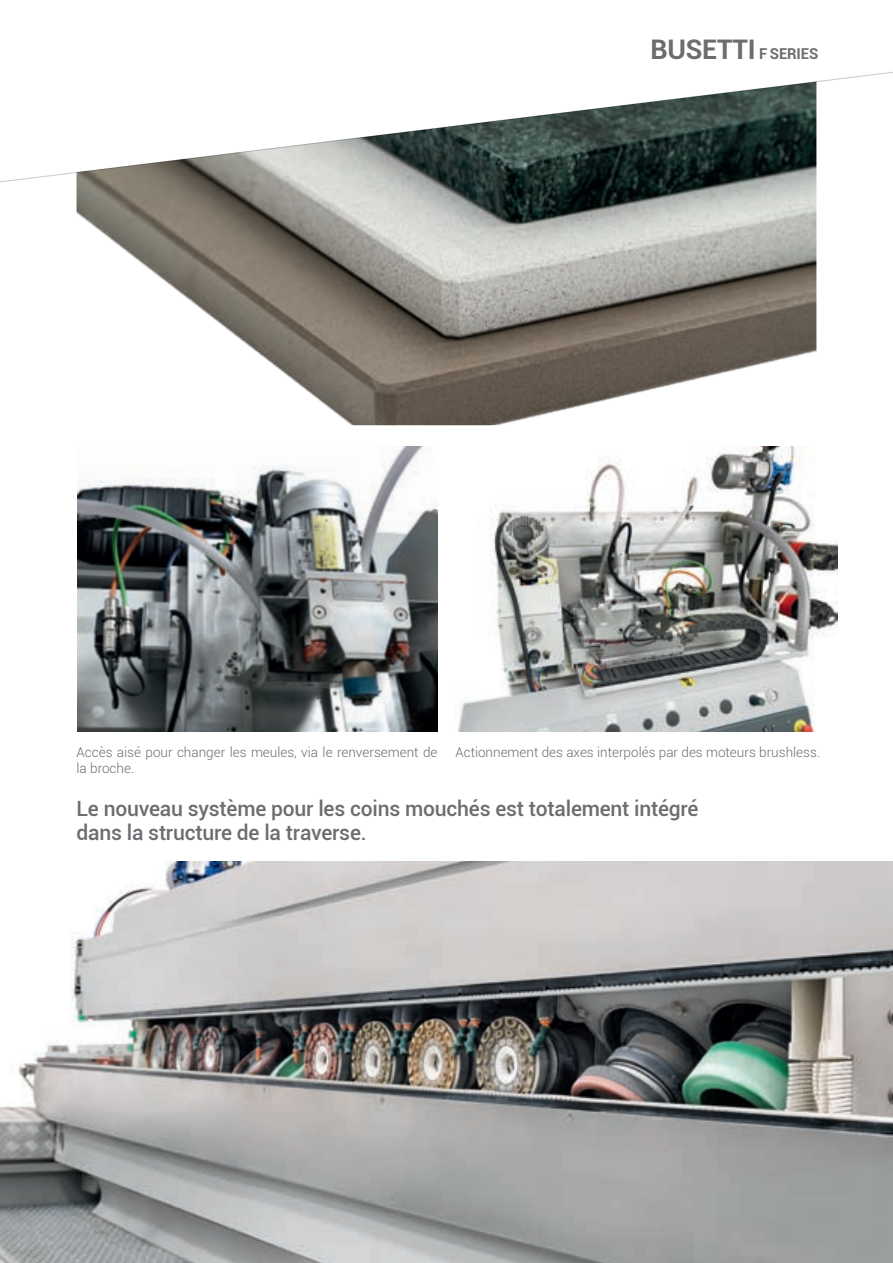
<style>
.page{position:relative;width:893px;height:1263px;background:#fff}
.page>*{position:absolute;margin:0;border:0;box-sizing:border-box;transform-origin:0 0}
.t1{font:700 27px "Roboto";letter-spacing:-.01em;color:#6c6d70}
.t2{font:500 21px/24px "Roboto";letter-spacing:-.01em;color:#6c6d70}
.t3{font:300 13.5px/16.2px "Roboto";color:#6c6d70}
.s1{font-size:15px}
</style>
<div class="page">
<img style="left:77px;top:446px;width:360px;height:285px">
<img style="left:0;top:861px;width:893px;height:402px">
<img style="left:455px;top:446px;width:382px;height:285px">
<img style="left:183px;top:295px;width:633px;height:130px">
<svg style="left:0;top:72px;width:893px;height:223px"></svg>
<p class="t1" style="left:651px;top:30px;width:169px">BUSETTI <span class="s1">F SERIES</span></p>
<p class="t3" style="left:77px;top:743px;width:362px">Accès aisé pour changer les meules, via le renversement de la broche.</p>
<p class="t3" style="left:455px;top:743px;width:366px">Actionnement des axes interpolés par des moteurs brushless.</p>
<p class="t2" style="left:77px;top:795px;width:623px">Le nouveau système pour les coins mouchés est totalement intégré dans la structure de la traverse.</p>
</div>
